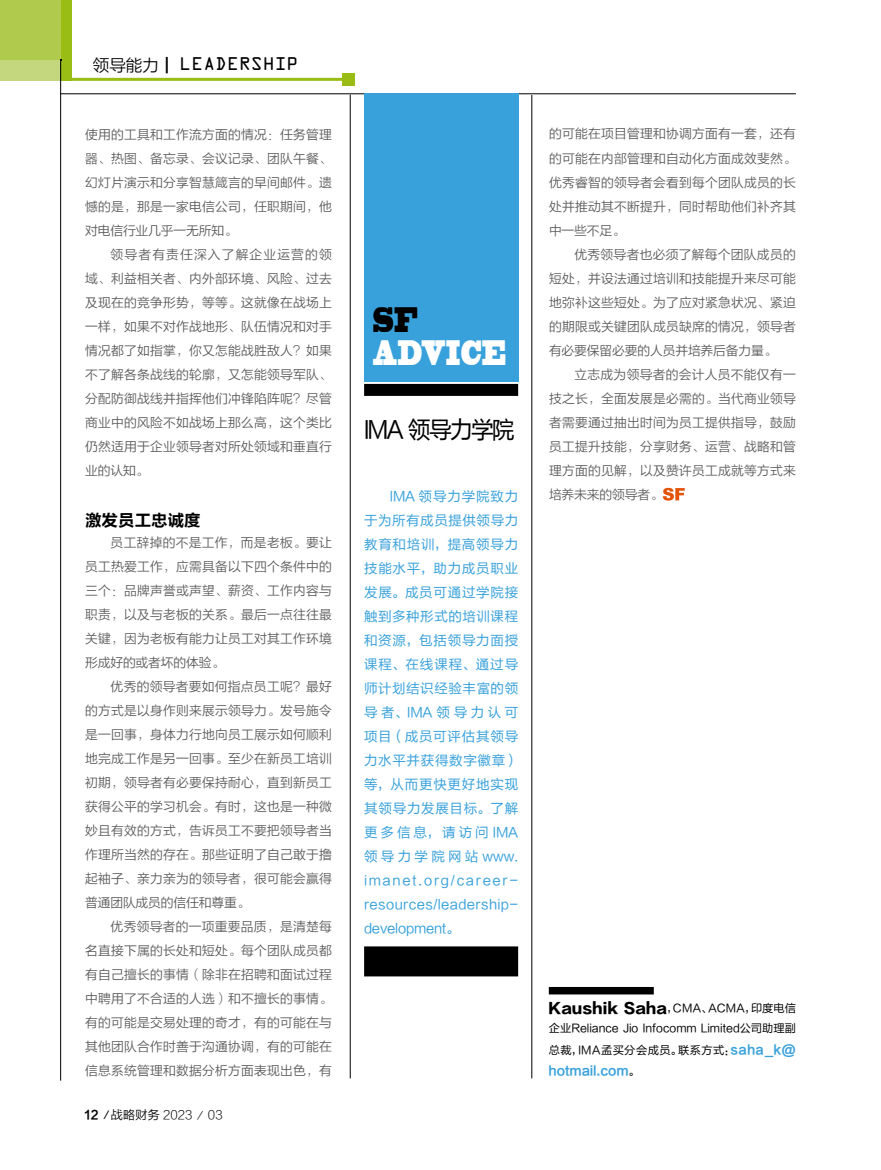
<style>
.page{position:relative;width:881px;height:1170px;background:#fff}
.page>*{position:absolute;margin:0;border:0;box-sizing:border-box;transform-origin:0 0}
.t1{font:33px "Blackoak Std";letter-spacing:.05em;color:#fff;scale:.4 1}
.t2{font:33px "Blackoak Std";color:#000;scale:.4 1}
.t3{font:24px "FZLTHJW GB1 0";letter-spacing:-.08em;color:#000;scale:.95 1}
.t4{font:16.5px "OCRA Std";color:#000}
.t5{font:16.5px "FZLTCHK GBK1 0";color:#000}
.t6{font:13.5px/24px "FZLTHJW GB1 0";letter-spacing:.03em;color:#38a1db;text-align:justify}
.t7{font:12.75px/24px "FZLTXIHK GBK1 0";letter-spacing:.02em;color:#595757;text-align:justify}
.t8{font:12.75px "FZLTCHK GBK1 0";letter-spacing:-.015em;color:#38a1db}
.t9{font:12px "FZLTXIHK GBK1 0";letter-spacing:.02em;color:#000}
.t10{font:11.25px/19.5px "FZLTHJW GB1 0";letter-spacing:.005em;color:#000}
.t11{font:11.25px "FZLTHJW GB1 0";letter-spacing:.04em;color:#000}
.s1{font-family:"FZLTXIHK GBK1 0"}
.s2{font-family:"FZLTHJW GB1 0"}
.s3{font-family:"FZLTCHK GBK1 0"}
.s4{font-family:"FZLTTHJW GB1 0";font-size:14.25px}
.s5{font-family:"FZLTCHK GBK1 0";font-size:12.75px;color:#38a1db}
.s6{font-family:"FZLTHJW GB1 0";font-size:11.25px;color:#000}
</style>
<div class="page">
<div style="left:0;top:60px;width:60px;height:21px;background:#c5d77e"></div>
<div style="left:60px;top:0;width:12px;height:81px;background:#99bd15"></div>
<div style="left:0;top:0;width:60px;height:60px;background:#b0ca4e"></div>
<hr style="left:62px;top:78px;width:286px;height:3px;background:#99bd15">
<div style="left:342px;top:73px;width:12px;height:12px;background:#99bd15"></div>
<hr style="left:60px;top:93px;width:735px;height:1px;background:#000">
<hr style="left:60px;top:60px;width:1px;height:1020px;background:#000">
<svg style="left:662px;top:488px;width:22px;height:12px"></svg>
<div style="left:548px;top:986px;width:105px;height:8px;background:#000"></div>
<hr style="left:531px;top:95px;width:1px;height:983px;background:#000">
<hr style="left:350px;top:94px;width:1px;height:984px;background:#000">
<div style="left:364px;top:94px;width:154px;height:288px;background:#38a1db"></div>
<div style="left:364px;top:384px;width:154px;height:12px;background:#000"></div>
<div style="left:364px;top:946px;width:154px;height:30px;background:#000"></div>
<p class="t4" style="left:93px;top:57px;width:207px"><span class="s1">领导能力</span><span class="s2">┃</span> LEADERSHIP</p>
<p class="t7" style="left:85px;top:122px;width:248px">使用的工具和工作流方面的情况：任务管理器、热图、备忘录、会议记录、团队午餐、幻灯片演示和分享智慧箴言的早间邮件。遗憾的是，那是一家电信公司，任职期间，他对电信行业几乎一无所知。</p>
<p class="t7" style="left:85px;top:242px;width:248px;text-indent:26px">领导者有责任深入了解企业运营的领域、利益相关者、内外部环境、风险、过去及现在的竞争形势，等等。这就像在战场上一样，如果不对作战地形、队伍情况和对手情况都了如指掌，你又怎能战胜敌人？如果不了解各条战线的轮廓，又怎能领导军队、分配防御战线并指挥他们冲锋陷阵呢？尽管商业中的风险不如战场上那么高，这个类比仍然适用于企业领导者对所处领域和垂直行业的认知。</p>
<p class="t5" style="left:85px;top:511px;width:117px">激发员工忠诚度</p>
<p class="t7" style="left:85px;top:530px;width:248px;text-indent:26px">员工辞掉的不是工作，而是老板。要让员工热爱工作，应需具备以下四个条件中的三个：品牌声誉或声望、薪资、工作内容与职责，以及与老板的关系。最后一点往往最关键，因为老板有能力让员工对其工作环境形成好的或者坏的体验。</p>
<p class="t7" style="left:85px;top:674px;width:248px;text-indent:26px">优秀的领导者要如何指点员工呢？最好的方式是以身作则来展示领导力。发号施令是一回事，身体力行地向员工展示如何顺利地完成工作是另一回事。至少在新员工培训初期，领导者有必要保持耐心，直到新员工获得公平的学习机会。有时，这也是一种微妙且有效的方式，告诉员工不要把领导者当作理所当然的存在。那些证明了自己敢于撸起袖子、亲力亲为的领导者，很可能会赢得普通团队成员的信任和尊重。</p>
<p class="t7" style="left:85px;top:914px;width:248px;text-indent:26px">优秀领导者的一项重要品质，是清楚每名直接下属的长处和短处。每个团队成员都有自己擅长的事情（除非在招聘和面试过程中聘用了不合适的人选）和不擅长的事情。有的可能是交易处理的奇才，有的可能在与其他团队合作时善于沟通协调，有的可能在信息系统管理和数据分析方面表现出色，有</p>
<p class="t9" style="left:84px;top:1107px;width:140px"><span class="s3">12 ／</span>战略财务 2023／ 03</p>
<h1 class="t2" style="left:372px;top:298px;width:113px">SF</h1>
<h1 class="t1" style="left:372px;top:331px;width:334px">ADVICE</h1>
<h2 class="t3" style="left:363px;top:416px;width:161px">IMA 领导力学院</h2>
<p class="t6" style="left:364px;top:484px;width:156px;text-indent:25px">IMA 领导力学院致力于为所有成员提供领导力教育和培训，提高领导力技能水平，助力成员职业发展。成员可通过学院接触到多种形式的培训课程和资源，包括领导力面授课程、在线课程、通过导师计划结识经验丰富的领导者、IMA领导力认可项目（成员可评估其领导力水平并获得数字徽章）等，从而更快更好地实现其领导力发展目标。了解更多信息，请访问IMA领导力学院网站www. imanet.org/career&shy;resources/leadership&shy;development。</p>
<p class="t7" style="left:549px;top:122px;width:248px">的可能在项目管理和协调方面有一套，还有的可能在内部管理和自动化方面成效斐然。优秀睿智的领导者会看到每个团队成员的长处并推动其不断提升，同时帮助他们补齐其中一些不足。</p>
<p class="t7" style="left:549px;top:242px;width:248px;text-indent:26px">优秀领导者也必须了解每个团队成员的短处，并设法通过培训和技能提升来尽可能地弥补这些短处。为了应对紧急状况、紧迫的期限或关键团队成员缺席的情况，领导者有必要保留必要的人员并培养后备力量。</p>
<p class="t7" style="left:549px;top:362px;width:248px;text-indent:26px">立志成为领导者的会计人员不能仅有一技之长，全面发展是必需的。当代商业领导者需要通过抽出时间为员工提供指导，鼓励员工提升技能，分享财务、运营、战略和管理方面的见解，以及赞许员工成就等方式来培养未来的领导者。</p>
<p class="t10" style="left:548px;top:998px;width:249px"><span class="s4">Kaushik Saha</span>，CMA、ACMA，印度电信企业Reliance Jio Infocomm Limited公司助理副</p>
<p class="t11" style="left:548px;top:1043px;width:249px">总裁，IMA孟买分会成员。联系方式：<span class="s5">saha_k@</span></p>
<p class="t8" style="left:548px;top:1063px;width:92px">hotmail.com<span class="s6">。</span></p>
</div>
